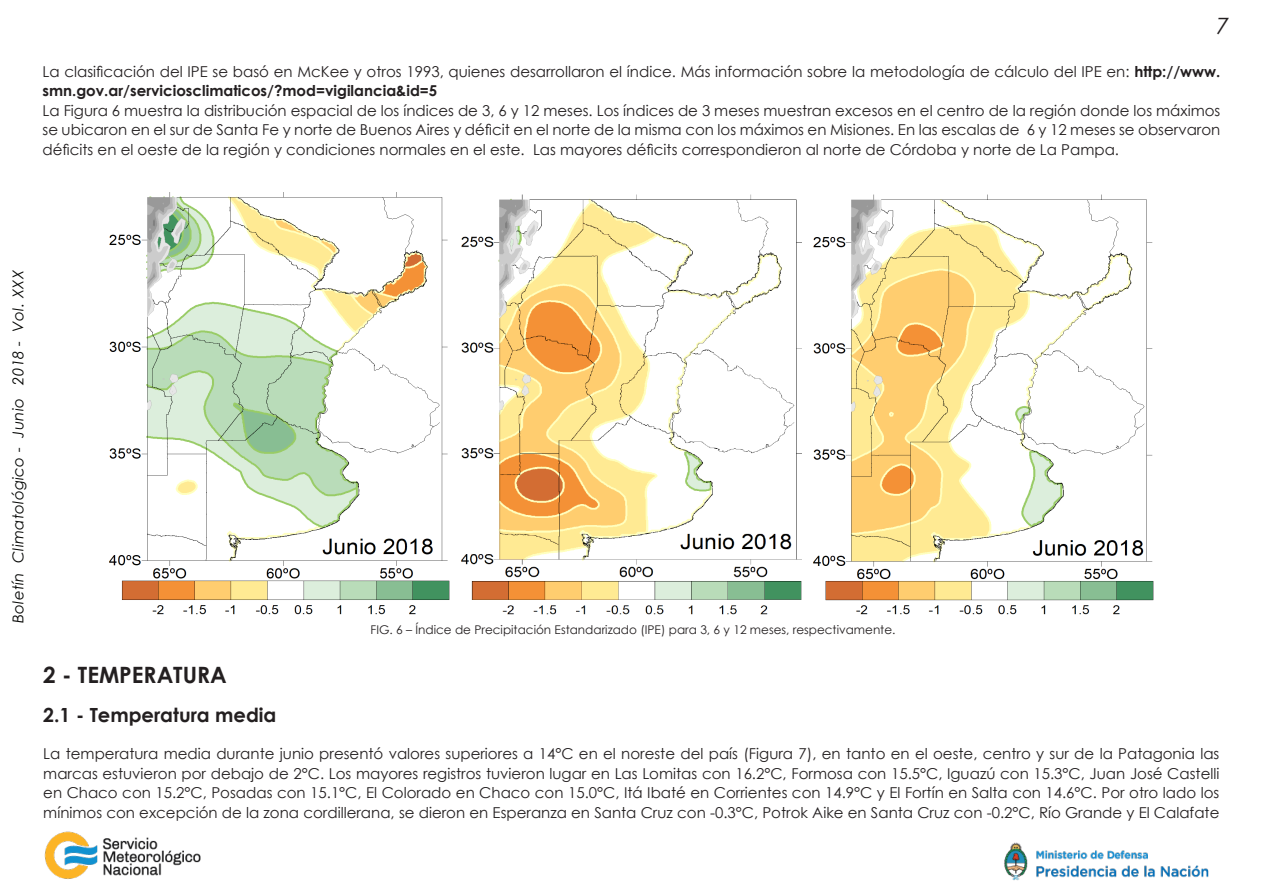
<style>
.page{position:relative;width:1263px;height:893px;background:#fff}
.page>*{position:absolute;margin:0;border:0;box-sizing:border-box;transform-origin:0 0}
.t1{font:700 22.5px "Century Gothic";color:#231f20}
.t2{font:italic 22.5px "Century Gothic";color:#231f20}
.t3{font:700 19.5px "Century Gothic";color:#231f20}
.t4{font:15px/19.5px "Century Gothic";color:#231f20;text-align:justify}
.t5{font:italic 15px "Century Gothic";letter-spacing:.02em;color:#040503}
.t6{font:12px "Century Gothic";color:#231f20}
.s1{font-weight:700}
</style>
<div class="page">
<img style="left:44px;top:831px;width:157px;height:48px">
<img style="left:1004px;top:842px;width:205px;height:39px">
<img style="left:461px;top:194px;width:340px;height:421px">
<img style="left:110px;top:193px;width:340px;height:422px">
<img style="left:813px;top:194px;width:340px;height:421px">
<h1 class="t2" style="left:1217px;top:10px;width:14px">7</h1>
<p class="t4" style="left:43px;top:61px;width:1179px">La clasificación del IPE se basó en McKee y otros 1993, quienes desarrollaron el índice. Más información sobre la metodología de cálculo del IPE en: <span class="s1">http://www. smn.gov.ar/serviciosclimaticos/?mod=vigilancia&amp;id=5</span></p>
<p class="t4" style="left:43px;top:100px;width:1179px">La Figura 6 muestra la distribución espacial de los índices de 3, 6 y 12 meses. Los índices de 3 meses muestran excesos en el centro de la región donde los máximos se ubicaron en el sur de Santa Fe y norte de Buenos Aires y déficit en el norte de la misma con los máximos en Misiones. En las escalas de 6 y 12 meses se observaron déficits en el oeste de la región y condiciones normales en el este. Las mayores déficits correspondieron al norte de Córdoba y norte de La Pampa.</p>
<p class="t5" style="left:8px;top:623px;width:354px;rotate:-90deg">Boletín Climatológico - Junio 2018 - Vol. XXX</p>
<p class="t6" style="left:370px;top:621px;width:526px">FIG. 6 – Índice de Precipitación Estandarizado (IPE) para 3, 6 y 12 meses, respectivamente.</p>
<p class="t1" style="left:43px;top:658px;width:185px">2 - TEMPERATURA</p>
<p class="t3" style="left:43px;top:700px;width:235px">2.1 - Temperatura media</p>
<p class="t4" style="left:43px;top:744px;width:1178px">La temperatura media durante junio presentó valores superiores a 14°C en el noreste del país (Figura 7), en tanto en el oeste, centro y sur de la Patagonia las marcas estuvieron por debajo de 2°C. Los mayores registros tuvieron lugar en Las Lomitas con 16.2°C, Formosa con 15.5°C, Iguazú con 15.3°C, Juan José Castelli en Chaco con 15.2°C, Posadas con 15.1°C, El Colorado en Chaco con 15.0°C, Itá Ibaté en Corrientes con 14.9°C y El Fortín en Salta con 14.6°C. Por otro lado los mínimos con excepción de la zona cordillerana, se dieron en Esperanza en Santa Cruz con -0.3°C, Potrok Aike en Santa Cruz con -0.2°C, Río Grande y El Calafate</p>
</div>
